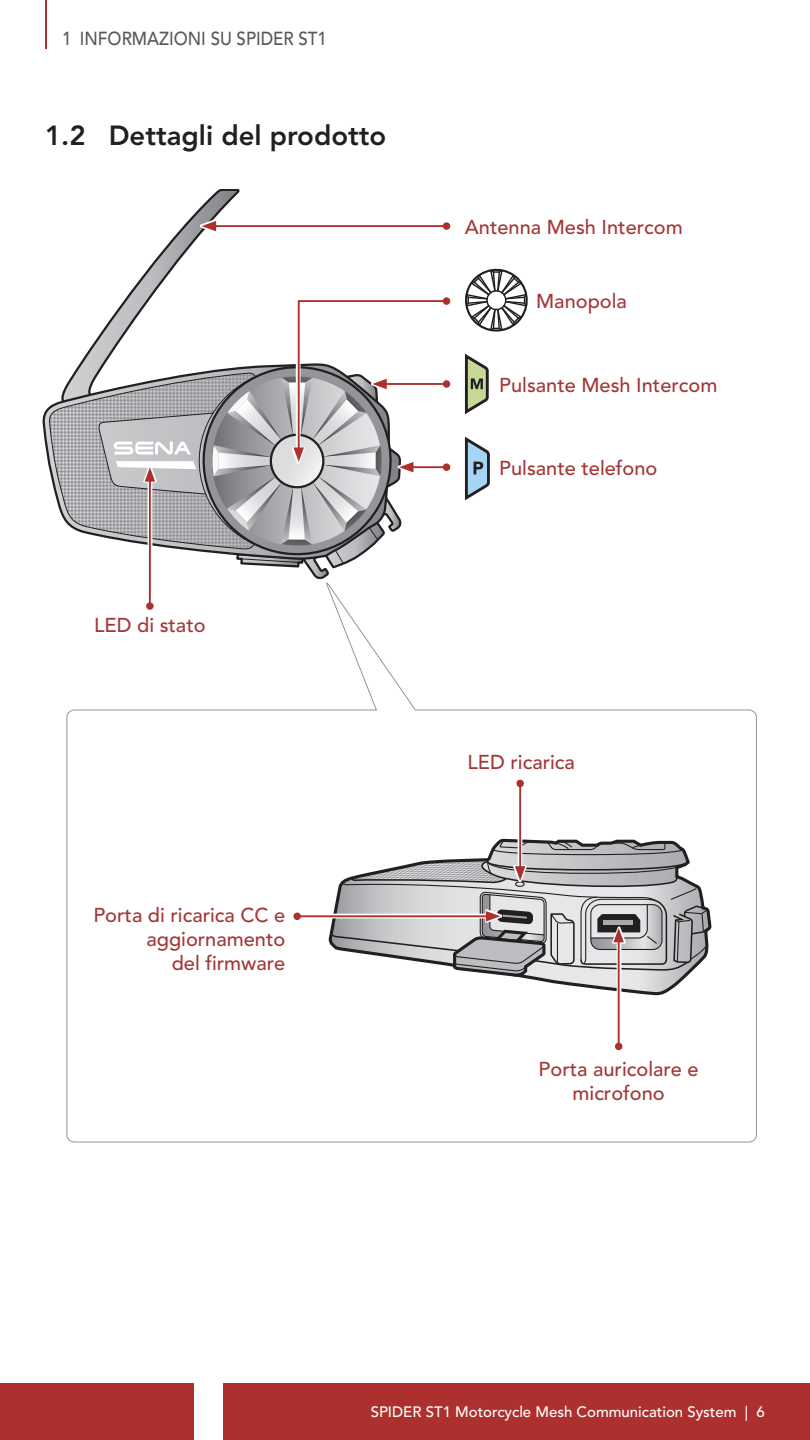
<style>
.page{position:relative;width:810px;height:1440px;background:#fff}
.page>*{position:absolute;margin:0;border:0;box-sizing:border-box;transform-origin:0 0}
.t1{font:800 27.5px "Avenir LT Std";color:#231f20}
.t2{font:500 20px/24px "Avenir LT Std";color:#a23837;text-align:right}
.t3{font:500 18.75px "Avenir LT Std";color:#57585a;scale:.9 1}
.t4{font:500 15px "Avenir LT Std";color:#fff}
</style>
<div class="page">
<div style="left:0;top:1383px;width:194px;height:57px;background:#ac312e"></div>
<div style="left:223px;top:1383px;width:587px;height:57px;background:#ac312e"></div>
<hr style="left:45px;top:0;width:1px;height:49px;background:#ac312e">
<svg style="left:465px;top:269px;width:63px;height:63px"></svg>
<div style="left:443px;top:297px;width:7px;height:8px;background:#ac312e;border-radius:50%"></div>
<svg style="left:66px;top:583px;width:691px;height:560px"></svg>
<div style="left:443px;top:222px;width:7px;height:8px;background:#ac312e;border-radius:50%"></div>
<div style="left:443px;top:380px;width:7px;height:8px;background:#ac312e;border-radius:50%"></div>
<div style="left:143px;top:466px;width:14px;height:145px;background:#fff"></div>
<hr style="left:149px;top:476px;width:2px;height:130px;background:#ac312e">
<svg style="left:49px;top:189px;width:399px;height:390px"></svg>
<div style="left:146px;top:602px;width:8px;height:8px;background:#ac312e;border-radius:50%"></div>
<svg style="left:465px;top:354px;width:24px;height:60px"></svg>
<svg style="left:465px;top:437px;width:25px;height:63px"></svg>
<svg style="left:329px;top:837px;width:385px;height:160px"></svg>
<div style="left:514px;top:778px;width:13px;height:104px;background:#fff"></div>
<hr style="left:519px;top:783px;width:2px;height:88px;background:#ac312e">
<div style="left:516px;top:780px;width:8px;height:7px;background:#ac312e;border-radius:50%"></div>
<div style="left:612px;top:927px;width:13px;height:125px;background:#fff"></div>
<hr style="left:618px;top:937px;width:2px;height:109px;background:#ac312e">
<div style="left:615px;top:1043px;width:7px;height:7px;background:#ac312e;border-radius:50%"></div>
<div style="left:292px;top:910px;width:210px;height:13px;background:#fff"></div>
<hr style="left:297px;top:915px;width:194px;height:2px;background:#ac312e">
<svg style="left:329px;top:839px;width:381px;height:155px"></svg>
<div style="left:293px;top:913px;width:8px;height:7px;background:#ac312e;border-radius:50%"></div>
<p class="t3" style="left:62px;top:28px;width:296px">1 INFORMAZIONI SU SPIDER ST1</p>
<h1 class="t1" style="left:45px;top:119px;width:343px">1.2 Dettagli del prodotto</h1>
<p class="t2" style="left:94px;top:614px;width:113px">LED di stato</p>
<p class="t2" style="left:93px;top:903px;width:193px">Porta di ricarica CC e aggiornamento<br>del firmware</p>
<p class="t2" style="left:465px;top:215px;width:219px">Antenna Mesh Intercom</p>
<p class="t2" style="left:536px;top:289px;width:92px">Manopola</p>
<p class="t2" style="left:499px;top:373px;width:220px">Pulsante Mesh Intercom</p>
<p class="t2" style="left:499px;top:456px;width:160px">Pulsante telefono</p>
<p class="t2" style="left:468px;top:751px;width:109px">LED ricarica</p>
<p class="t2" style="left:539px;top:1057px;width:162px;text-align:center">Porta auricolare e microfono</p>
<p class="t4" style="left:371px;top:1403px;width:396px">SPIDER ST1 Motorcycle Mesh Communication System | 6</p>
</div>
